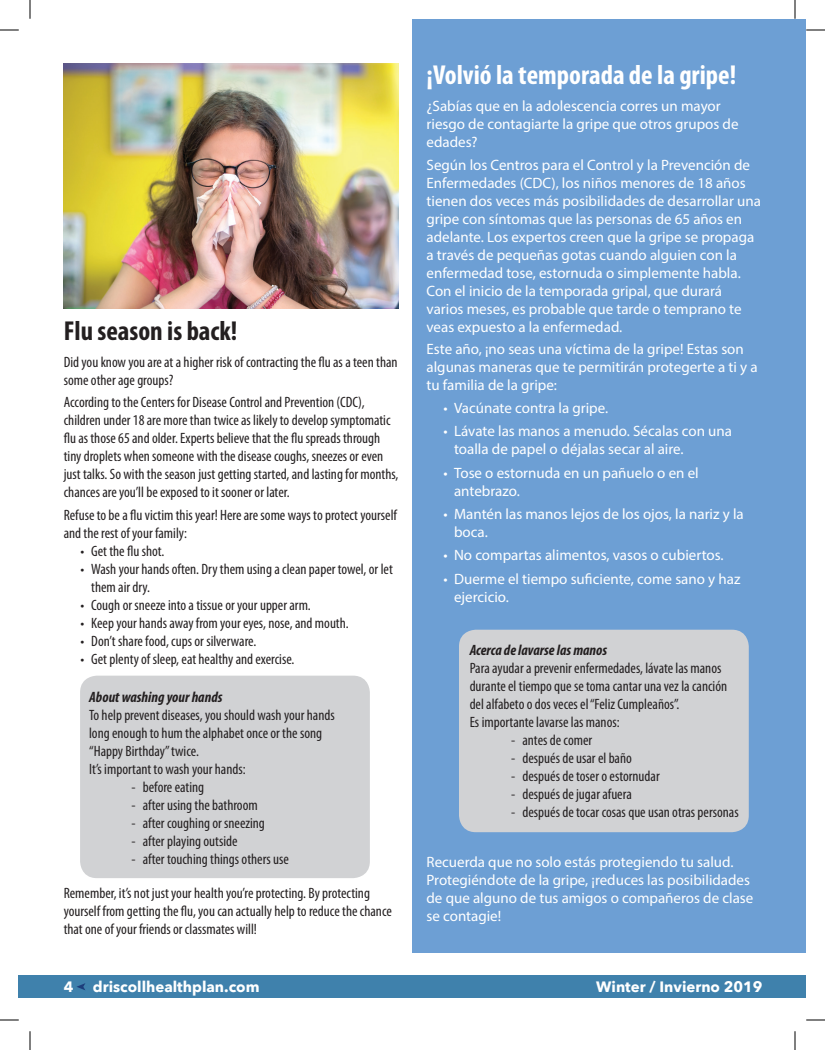
<style>
.page{position:relative;width:825px;height:1050px;background:#fff}
.page>*{position:absolute;margin:0;border:0;box-sizing:border-box;transform-origin:0 0}
.t1{font:700 condensed 27.5px "Myriad Pro";color:#fff}
.t2{font:700 condensed 27.5px "Myriad Pro";color:#231f20}
.t3{font:condensed 15px/18px "Myriad Pro";color:#231f20}
.t4{font:15px/18px "Myriad Pro";color:#fff}
.t5{font:italic 700 condensed 15px "Myriad Pro";color:#231f20}
.t6{font:700 15px "Avenir Next";color:#fff}
</style>
<div class="page">
<div style="left:19px;top:975px;width:787px;height:23px;background:#3f81ac"></div>
<svg style="left:77px;top:983px;width:8px;height:7px"></svg>
<div style="left:412px;top:19px;width:394px;height:933px;background:#6d9fd4"></div>
<img style="left:64px;top:64px;width:334px;height:244px">
<div style="left:459px;top:630px;width:290px;height:202px;background:#d1d2d4;border-radius:17px"></div>
<div style="left:80px;top:676px;width:290px;height:202px;background:#d1d2d4;border-radius:17px"></div>
<svg style="left:0;top:29px;width:19px;height:2px"></svg>
<svg style="left:806px;top:29px;width:19px;height:2px"></svg>
<svg style="left:0;top:1019px;width:19px;height:2px"></svg>
<svg style="left:806px;top:1019px;width:19px;height:2px"></svg>
<svg style="left:29px;top:0;width:2px;height:19px"></svg>
<svg style="left:29px;top:1031px;width:2px;height:19px"></svg>
<svg style="left:794px;top:0;width:2px;height:19px"></svg>
<svg style="left:794px;top:1031px;width:2px;height:19px"></svg>
<h1 class="t2" style="left:64px;top:315px;width:175px">Flu season is back!</h1>
<p class="t3" style="left:64px;top:353px;width:335px">Did you know you are at a higher risk of contracting the flu as a teen than some other age groups?</p>
<p class="t3" style="left:64px;top:393px;width:336px">According to the Centers for Disease Control and Prevention (CDC), children under 18 are more than twice as likely to develop symptomatic flu as those 65 and older. Experts believe that the flu spreads through tiny droplets when someone with the disease coughs, sneezes or even just talks. So with the season just getting started, and lasting for months, chances are you’ll be exposed to it sooner or later.</p>
<p class="t3" style="left:64px;top:506px;width:335px">Refuse to be a flu victim this year! Here are some ways to protect yourself and the rest of your family:</p>
<p class="t3" style="left:81px;top:542px;width:85px">• Get the flu shot.</p>
<p class="t3" style="left:91px;top:560px;width:303px;text-indent:-11px">• Wash your hands often. Dry them using a clean paper towel, or let them air dry.</p>
<p class="t3" style="left:81px;top:596px;width:232px">• Cough or sneeze into a tissue or your upper arm.</p>
<p class="t3" style="left:81px;top:614px;width:270px">• Keep your hands away from your eyes, nose, and mouth.</p>
<p class="t3" style="left:81px;top:632px;width:177px">• Don’t share food, cups or silverware.</p>
<p class="t3" style="left:81px;top:650px;width:215px">• Get plenty of sleep, eat healthy and exercise.</p>
<p class="t5" style="left:89px;top:689px;width:135px">About washing your hands</p>
<p class="t3" style="left:89px;top:706px;width:247px">To help prevent diseases, you should wash your hands long enough to hum the alphabet once or the song “Happy Birthday” twice.<br>It’s important to wash your hands:</p>
<p class="t3" style="left:132px;top:778px;width:74px">- before eating</p>
<p class="t3" style="left:132px;top:796px;width:128px">- after using the bathroom</p>
<p class="t3" style="left:132px;top:814px;width:135px">- after coughing or sneezing</p>
<p class="t3" style="left:132px;top:832px;width:108px">- after playing outside</p>
<p class="t3" style="left:132px;top:850px;width:159px">- after touching things others use</p>
<p class="t3" style="left:64px;top:884px;width:330px">Remember, it’s not just your health you’re protecting. By protecting yourself from getting the flu, you can actually help to reduce the chance that one of your friends or classmates will!</p>
<h1 class="t1" style="left:427px;top:60px;width:311px">¡Volvió la temporada de la gripe!</h1>
<p class="t4" style="left:427px;top:97px;width:314px">¿Sabías que en la adolescencia corres un mayor riesgo de contagiarte la gripe que otros grupos de edades?</p>
<p class="t4" style="left:427px;top:156px;width:336px">Según los Centros para el Control y la Prevención de Enfermedades (CDC), los niños menores de 18 años tienen dos veces más posibilidades de desarrollar una gripe con síntomas que las personas de 65 años en adelante. Los expertos creen que la gripe se propaga a través de pequeñas gotas cuando alguien con la enfermedad tose, estornuda o simplemente habla.<br>Con el inicio de la temporada gripal, que durará varios meses, es probable que tarde o temprano te veas expuesto a la enfermedad.</p>
<p class="t4" style="left:427px;top:340px;width:333px">Este año, ¡no seas una víctima de la gripe! Estas son algunas maneras que te permitirán protegerte a ti y a tu familia de la gripe:</p>
<p class="t4" style="left:443px;top:399px;width:166px">• Vacúnate contra la gripe.</p>
<p class="t4" style="left:454px;top:422px;width:280px;text-indent:-11px">• Lávate las manos a menudo. Sécalas con una toalla de papel o déjalas secar al aire.</p>
<p class="t4" style="left:454px;top:463px;width:246px;text-indent:-11px">• Tose o estornuda en un pañuelo o en el antebrazo.</p>
<p class="t4" style="left:454px;top:505px;width:291px;text-indent:-11px">• Mantén las manos lejos de los ojos, la nariz y la boca.</p>
<p class="t4" style="left:443px;top:546px;width:282px">• No compartas alimentos, vasos o cubiertos.</p>
<p class="t4" style="left:454px;top:570px;width:288px;text-indent:-11px">• Duerme el tiempo suficiente, come sano y haz ejercicio.</p>
<p class="t5" style="left:470px;top:642px;width:139px">Acerca de lavarse las manos</p>
<p class="t3" style="left:470px;top:659px;width:259px">Para ayudar a prevenir enfermedades, lávate las manos durante el tiempo que se toma cantar una vez la canción del alfabeto o dos veces el “Feliz Cumpleaños”.<br>Es importante lavarse las manos:</p>
<p class="t3" style="left:511px;top:731px;width:82px">- antes de comer</p>
<p class="t3" style="left:511px;top:749px;width:122px">- después de usar el baño</p>
<p class="t3" style="left:511px;top:767px;width:150px">- después de toser o estornudar</p>
<p class="t3" style="left:511px;top:785px;width:122px">- después de jugar afuera</p>
<p class="t3" style="left:511px;top:803px;width:229px">- después de tocar cosas que usan otras personas</p>
<p class="t4" style="left:427px;top:853px;width:328px">Recuerda que no solo estás protegiendo tu salud.<br>Protegiéndote de la gripe, ¡reduces las posibilidades de que alguno de tus amigos o compañeros de clase se contagie!</p>
<p class="t6" style="left:64px;top:973px;width:11px">4</p>
<p class="t6" style="left:93px;top:973px;width:168px">driscollhealthplan.com</p>
<p class="t6" style="left:596px;top:974px;width:168px">Winter / Invierno 2019</p>
</div>
